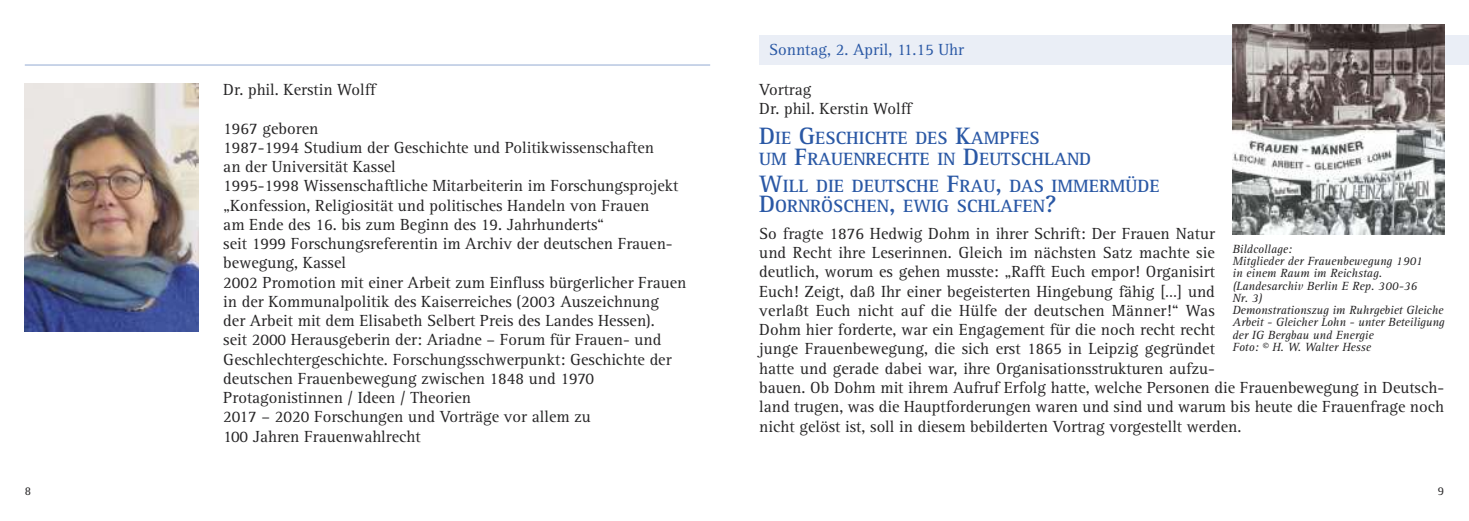
<style>
.page{position:relative;width:1469px;height:521px;background:#fff}
.page>*{position:absolute;margin:0;border:0;box-sizing:border-box;transform-origin:0 0}
.t1{font:700 18.38px/20.1px "Rotis Serif";color:#2a58a5}
.t2{font:16.62px/19.2px "Rotis Serif";color:#262526}
.t3{font:16.62px "Rotis Serif";color:#2a58a5}
.t4{font:italic 12.25px/12.2px "Rotis Serif";color:#262526}
.t5{font:12.25px "Rotis Serif";color:#262526}
.s1{font-size:24.5px}
</style>
<div class="page">
<div style="left:759px;top:35px;width:709px;height:29px;background:#eaeef6"></div>
<hr style="left:25px;top:65px;width:685px;height:1px;background:#94abd2">
<img style="left:25px;top:84px;width:173px;height:248px">
<img style="left:1232px;top:25px;width:212px;height:210px">
<p class="t5" style="left:25px;top:486px;width:8px">8</p>
<p class="t2" style="left:223px;top:81px;width:154px">Dr. phil. Kerstin Wolff</p>
<p class="t2" style="left:223px;top:120px;width:464px">1967 geboren<br>1987-1994 Studium der Geschichte und Politikwissenschaften<br>an der Universität Kassel<br>1995-1998 Wissenschaftliche Mitarbeiterin im Forschungsprojekt „Konfession, Religiosität und politisches Handeln von Frauen<br>am Ende des 16. bis zum Beginn des 19. Jahrhunderts“<br>seit 1999 Forschungsreferentin im Archiv der deutschen Frauen - bewegung, Kassel<br>2002 Promotion mit einer Arbeit zum Einfluss bürgerlicher Frauen in der Kommunalpolitik des Kaiserreiches (2003 Auszeichnung<br>der Arbeit mit dem Elisabeth Selbert Preis des Landes Hessen).<br>seit 2000 Herausgeberin der: Ariadne – Forum für Frauen- und Geschlechtergeschichte. Forschungsschwerpunkt: Geschichte der deutschen Frauenbewegung zwischen 1848 und 1970<br>Protagonistinnen / Ideen / Theorien<br>2017 – 2020 Forschungen und Vorträge vor allem zu<br>100 Jahren Frauenwahlrecht</p>
<p class="t3" style="left:769px;top:42px;width:196px">Sonntag, 2. April, 11.15 Uhr</p>
<p class="t2" style="left:759px;top:81px;width:154px">Vortrag<br>Dr. phil. Kerstin Wolff</p>
<p class="t1" style="left:759px;top:130px;width:333px"><span class="s1">D</span>IE <span class="s1">G</span>ESCHICHTE DES <span class="s1">K</span>AMPFES<br>UM <span class="s1">F</span>RAUENRECHTE IN <span class="s1">D</span>EUTSCHLAND</p>
<p class="t1" style="left:759px;top:178px;width:402px"><span class="s1">W</span>ILL DIE DEUTSCHE <span class="s1">F</span>RAU<span class="s1">,</span> DAS IMMERMÜDE<br><span class="s1">D</span>ORNRÖSCHEN<span class="s1">,</span> EWIG SCHLAFEN<span class="s1">?</span></p>
<p class="t2" style="left:759px;top:225px;width:686px">So fragte 1876 Hedwig Dohm in ihrer Schrift: Der Frauen Natur<br>und Recht ihre Leserinnen. Gleich im nächsten Satz machte sie<br>deutlich, worum es gehen musste: „Rafft Euch empor! Organisirt<br>Euch! Zeigt, daß Ihr einer begeisterten Hingebung fähig […] und<br>verlaßt Euch nicht auf die Hülfe der deutschen Männer!“ Was<br>Dohm hier forderte, war ein Engagement für die noch recht recht<br>junge Frauenbewegung, die sich erst 1865 in Leipzig gegründet<br>hatte und gerade dabei war, ihre Organisationsstrukturen aufzu-<br>bauen. Ob Dohm mit ihrem Aufruf Erfolg hatte, welche Personen die Frauenbewegung in Deutsch&shy;land trugen, was die Hauptforderungen waren und sind und warum bis heute die Frauenfrage noch nicht gelöst ist, soll in diesem bebilderten Vortrag vorgestellt werden.</p>
<p class="t4" style="left:1232px;top:244px;width:214px">Bildcollage:<br>Mitglieder der Frauenbewegung 1901<br>in einem Raum im Reichstag. (Landesarchiv Berlin E Rep. 300-36<br>Nr. 3)<br>Demonstrationszug im Ruhrgebiet Gleiche<br>Arbeit - Gleicher Lohn - unter Beteiligung der IG Bergbau und Energie<br>Foto: © H. W. Walter Hesse</p>
<p class="t5" style="left:1437px;top:486px;width:8px">9</p>
</div>
